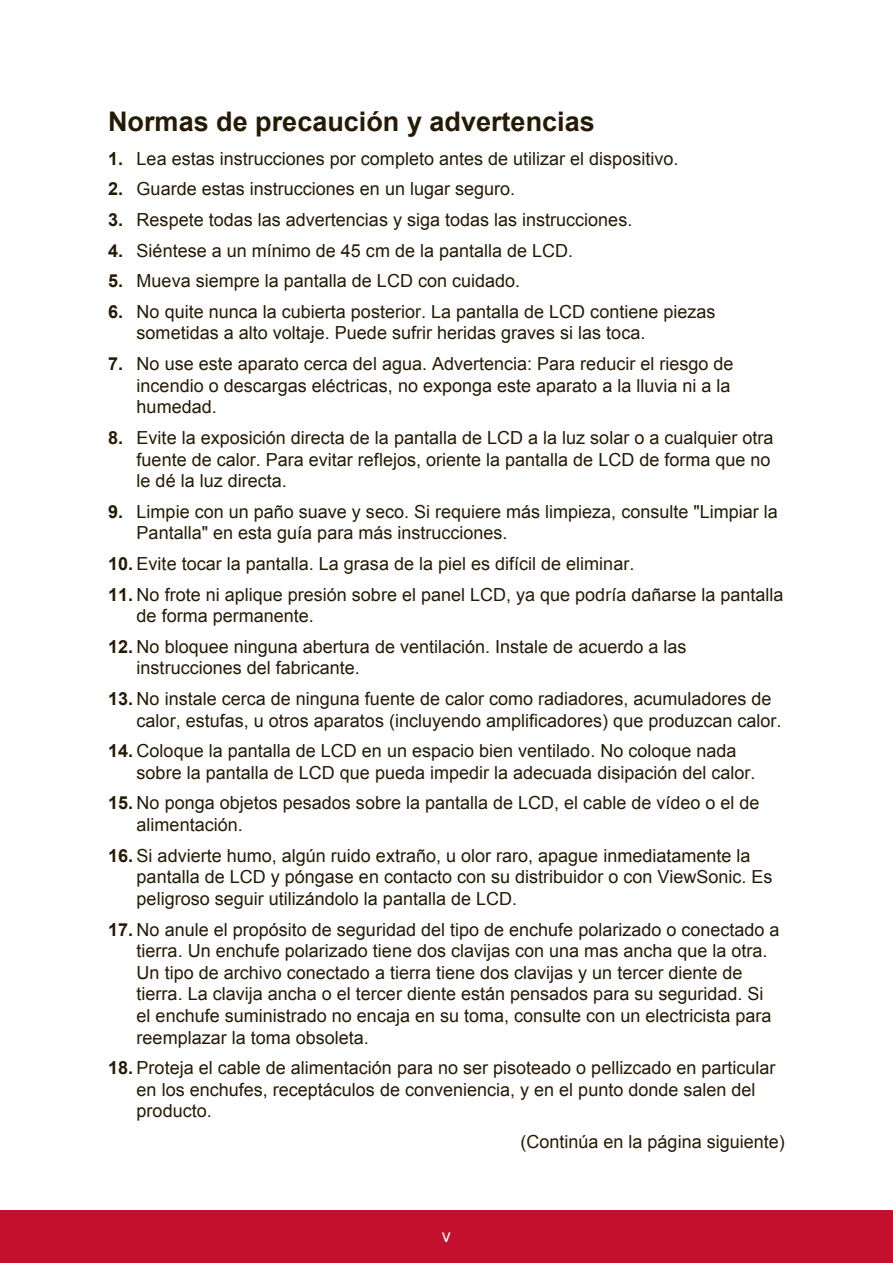
<style>
.page{position:relative;width:893px;height:1263px;background:#fff}
.page>*{position:absolute;margin:0;border:0;box-sizing:border-box;transform-origin:0 0}
.t1{font:700 27px "Arial";color:#251a05}
.t2{font:18px/21.6px "Arial";color:#251a05}
.t3{font:18px "Arial";color:#fff}
.s1{font-weight:700}
</style>
<div class="page">
<div style="left:0;top:1210px;width:892px;height:53px;background:#c3102f"></div>
<h1 class="t1" style="left:108px;top:104px;width:488px">Normas de precaución y advertencias</h1>
<p class="t2" style="left:108px;top:148px;width:571px"><span class="s1">1.</span> Lea estas instrucciones por completo antes de utilizar el dispositivo.</p>
<p class="t2" style="left:108px;top:178px;width:408px"><span class="s1">2.</span> Guarde estas instrucciones en un lugar seguro.</p>
<p class="t2" style="left:108px;top:209px;width:525px"><span class="s1">3.</span> Respete todas las advertencias y siga todas las instrucciones.</p>
<p class="t2" style="left:108px;top:240px;width:466px"><span class="s1">4.</span> Siéntese a un mínimo de 45 cm de la pantalla de LCD.</p>
<p class="t2" style="left:108px;top:270px;width:413px"><span class="s1">5.</span> Mueva siempre la pantalla de LCD con cuidado.</p>
<p class="t2" style="left:136px;top:301px;width:580px;text-indent:-28px"><span class="s1">6.</span> No quite nunca la cubierta posterior. La pantalla de LCD contiene piezas sometidas a alto voltaje. Puede sufrir heridas graves si las toca.</p>
<p class="t2" style="left:136px;top:353px;width:598px;text-indent:-28px"><span class="s1">7.</span> No use este aparato cerca del agua. Advertencia: Para reducir el riesgo de incendio o descargas eléctricas, no exponga este aparato a la lluvia ni a la humedad.</p>
<p class="t2" style="left:136px;top:427px;width:638px;text-indent:-28px"><span class="s1">8.</span> Evite la exposición directa de la pantalla de LCD a la luz solar o a cualquier otra fuente de calor. Para evitar reflejos, oriente la pantalla de LCD de forma que no le dé la luz directa.</p>
<p class="t2" style="left:136px;top:501px;width:642px;text-indent:-28px"><span class="s1">9.</span> Limpie con un paño suave y seco. Si requiere más limpieza, consulte "Limpiar la<br>Pantalla" en esta guía para más instrucciones.</p>
<p class="t2" style="left:108px;top:553px;width:527px"><span class="s1">10.</span> Evite tocar la pantalla. La grasa de la piel es difícil de eliminar.</p>
<p class="t2" style="left:136px;top:583px;width:648px;text-indent:-28px"><span class="s1">11.</span> No frote ni aplique presión sobre el panel LCD, ya que podría dañarse la pantalla de forma permanente.</p>
<p class="t2" style="left:136px;top:636px;width:551px;text-indent:-28px"><span class="s1">12.</span> No bloquee ninguna abertura de ventilación. Instale de acuerdo a las instrucciones del fabricante.</p>
<p class="t2" style="left:136px;top:688px;width:646px;text-indent:-28px"><span class="s1">13.</span> No instale cerca de ninguna fuente de calor como radiadores, acumuladores de calor, estufas, u otros aparatos (incluyendo amplificadores) que produzcan calor.</p>
<p class="t2" style="left:136px;top:740px;width:620px;text-indent:-28px"><span class="s1">14.</span> Coloque la pantalla de LCD en un espacio bien ventilado. No coloque nada sobre la pantalla de LCD que pueda impedir la adecuada disipación del calor.</p>
<p class="t2" style="left:136px;top:792px;width:624px;text-indent:-28px"><span class="s1">15.</span> No ponga objetos pesados sobre la pantalla de LCD, el cable de vídeo o el de alimentación.</p>
<p class="t2" style="left:136px;top:844px;width:637px;text-indent:-28px"><span class="s1">16.</span> Si advierte humo, algún ruido extraño, u olor raro, apague inmediatamente la pantalla de LCD y póngase en contacto con su distribuidor o con ViewSonic. Es peligroso seguir utilizándolo la pantalla de LCD.</p>
<p class="t2" style="left:136px;top:918px;width:644px;text-indent:-28px"><span class="s1">17.</span> No anule el propósito de seguridad del tipo de enchufe polarizado o conectado a tierra. Un enchufe polarizado tiene dos clavijas con una mas ancha que la otra.<br>Un tipo de archivo conectado a tierra tiene dos clavijas y un tercer diente de tierra. La clavija ancha o el tercer diente están pensados para su seguridad. Si el enchufe suministrado no encaja en su toma, consulte con un electricista para reemplazar la toma obsoleta.</p>
<p class="t2" style="left:136px;top:1057px;width:640px;text-indent:-28px"><span class="s1">18.</span> Proteja el cable de alimentación para no ser pisoteado o pellizcado en particular en los enchufes, receptáculos de conveniencia, y en el punto donde salen del producto.</p>
<p class="t2" style="left:520px;top:1131px;width:266px">(Continúa en la página siguiente)</p>
<p class="t3" style="left:442px;top:1223px;width:10px">v</p>
</div>
